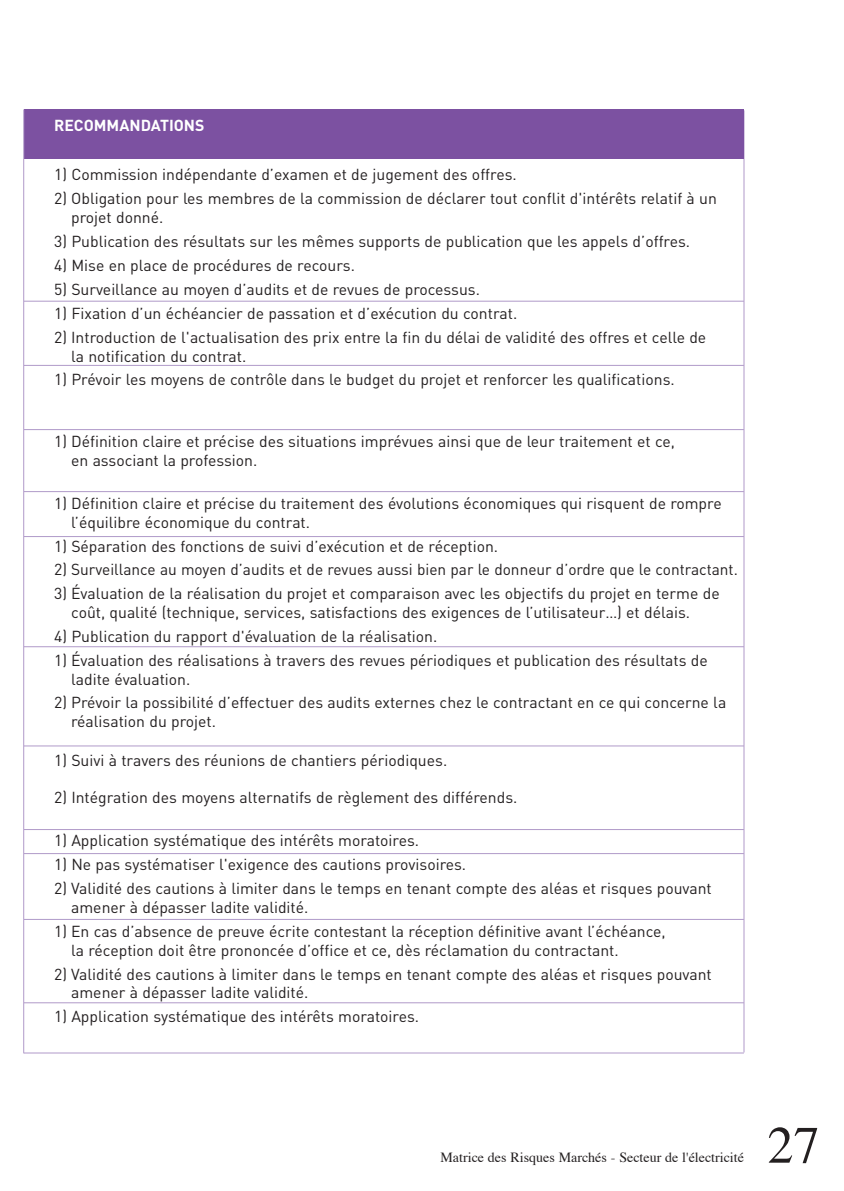
<style>
.page{position:relative;width:844px;height:1191px;background:#fff}
.page>*{position:absolute;margin:0;border:0;box-sizing:border-box;transform-origin:0 0}
.t1{font:52.5px "Times";color:#231f20}
.t2{font:15.75px/18.9px "DIN";color:#231f20}
.t3{font:700 15.75px "DIN";color:#fff}
.t4{font:14px "Times";color:#231f20}
</style>
<div class="page">
<hr style="left:0;top:301px;width:743px;height:1px;background:#b09ac9">
<hr style="left:0;top:365px;width:743px;height:1px;background:#b09ac9">
<hr style="left:0;top:429px;width:743px;height:1px;background:#b09ac9">
<hr style="left:0;top:491px;width:743px;height:1px;background:#b09ac9">
<hr style="left:0;top:536px;width:743px;height:1px;background:#b09ac9">
<hr style="left:0;top:646px;width:743px;height:1px;background:#b09ac9">
<hr style="left:0;top:745px;width:743px;height:1px;background:#b09ac9">
<hr style="left:0;top:829px;width:743px;height:1px;background:#b09ac9">
<hr style="left:0;top:853px;width:743px;height:1px;background:#b09ac9">
<hr style="left:0;top:919px;width:743px;height:1px;background:#b09ac9">
<hr style="left:0;top:1002px;width:743px;height:1px;background:#b09ac9">
<hr style="left:0;top:1052px;width:743px;height:1px;background:#b09ac9">
<hr style="left:743px;top:110px;width:1px;height:942px;background:#b09ac9">
<div style="left:0;top:109px;width:743px;height:50px;background:#7c51a1"></div>
<div style="left:0;top:99px;width:23px;height:961px;background:#fff"></div>
<hr style="left:23px;top:109px;width:1px;height:944px;background:#b09ac9">
<p class="t3" style="left:54px;top:120px;width:152px">RECOMMANDATIONS</p>
<p class="t2" style="left:54px;top:167px;width:464px">1) Commission indépendante d’examen et de jugement des offres.</p>
<p class="t2" style="left:71px;top:191px;width:647px;text-indent:-17px">2) Obligation pour les membres de la commission de déclarer tout conflit d'intérêts relatif à un projet donné.</p>
<p class="t2" style="left:54px;top:234px;width:637px">3) Publication des résultats sur les mêmes supports de publication que les appels d’offres.</p>
<p class="t2" style="left:54px;top:258px;width:302px">4) Mise en place de procédures de recours.</p>
<p class="t2" style="left:54px;top:282px;width:427px">5) Surveillance au moyen d’audits et de revues de processus.</p>
<p class="t2" style="left:54px;top:305px;width:464px">1) Fixation d’un échéancier de passation et d’exécution du contrat.</p>
<p class="t2" style="left:71px;top:329px;width:636px;text-indent:-17px">2) Introduction de l'actualisation des prix entre la fin du délai de validité des offres et celle de la notification du contrat.</p>
<p class="t2" style="left:54px;top:372px;width:622px">1) Prévoir les moyens de contrôle dans le budget du projet et renforcer les qualifications.</p>
<p class="t2" style="left:71px;top:434px;width:605px;text-indent:-17px">1) Définition claire et précise des situations imprévues ainsi que de leur traitement et ce, en associant la profession.</p>
<p class="t2" style="left:71px;top:495px;width:651px;text-indent:-17px">1) Définition claire et précise du traitement des évolutions économiques qui risquent de rompre l’équilibre économique du contrat.</p>
<p class="t2" style="left:54px;top:538px;width:445px">1) Séparation des fonctions de suivi d’exécution et de réception.</p>
<p class="t2" style="left:54px;top:562px;width:685px">2) Surveillance au moyen d’audits et de revues aussi bien par le donneur d’ordre que le contractant.</p>
<p class="t2" style="left:71px;top:586px;width:649px;text-indent:-17px">3) Évaluation de la réalisation du projet et comparaison avec les objectifs du projet en terme de coût, qualité (technique, services, satisfactions des exigences de l’utilisateur…) et délais.</p>
<p class="t2" style="left:54px;top:629px;width:384px">4) Publication du rapport d'évaluation de la réalisation.</p>
<p class="t2" style="left:71px;top:652px;width:638px;text-indent:-17px">1) Évaluation des réalisations à travers des revues périodiques et publication des résultats de ladite évaluation.</p>
<p class="t2" style="left:71px;top:695px;width:656px;line-height:18.4px;text-indent:-17px">2) Prévoir la possibilité d’effectuer des audits externes chez le contractant en ce qui concerne la réalisation du projet.</p>
<p class="t2" style="left:54px;top:752px;width:394px">1) Suivi à travers des réunions de chantiers périodiques.</p>
<p class="t2" style="left:54px;top:790px;width:464px">2) Intégration des moyens alternatifs de règlement des différends.</p>
<p class="t2" style="left:54px;top:833px;width:366px">1) Application systématique des intérêts moratoires.</p>
<p class="t2" style="left:54px;top:857px;width:413px">1) Ne pas systématiser l'exigence des cautions provisoires.</p>
<p class="t2" style="left:71px;top:880px;width:642px;text-indent:-17px">2) Validité des cautions à limiter dans le temps en tenant compte des aléas et risques pouvant amener à dépasser ladite validité.</p>
<p class="t2" style="left:71px;top:923px;width:596px;text-indent:-17px">1) En cas d’absence de preuve écrite contestant la réception définitive avant l’échéance, la réception doit être prononcée d’office et ce, dès réclamation du contractant.</p>
<p class="t2" style="left:71px;top:966px;width:642px;text-indent:-17px">2) Validité des cautions à limiter dans le temps en tenant compte des aléas et risques pouvant amener à dépasser ladite validité.</p>
<p class="t2" style="left:54px;top:1009px;width:366px">1) Application systématique des intérêts moratoires.</p>
<p class="t4" style="left:440px;top:1151px;width:305px">Matrice des Risques Marchés - Secteur de l'électricité</p>
<h1 class="t1" style="left:767px;top:1123px;width:54px">27</h1>
</div>
